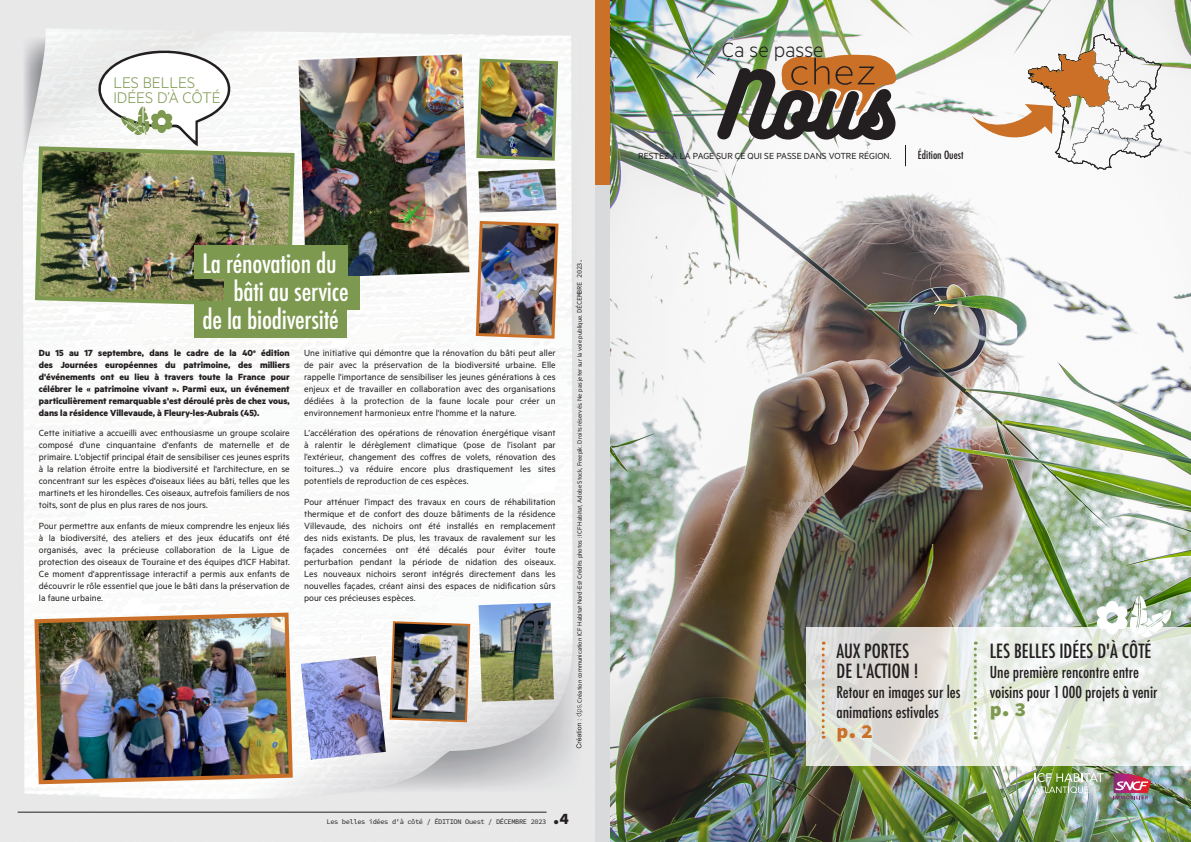
<style>
.page{position:relative;width:1191px;height:842px;background:#fff}
.page>*{position:absolute;margin:0;border:0;box-sizing:border-box;transform-origin:0 0}
.t1{font:500 condensed 26px "Futura";letter-spacing:-.01em;color:#fff}
.t2{font:300 23.3px "Metric";color:#231f20}
.t3{font:19.9px "Source Code Variable";color:#7d984f}
.t4{font:19.9px "Source Code Variable";color:#cb7027}
.t5{font:500 condensed 19px "Futura";color:#231f20}
.t6{font:300 17.3px/15px "Metric";color:#7d984f}
.t7{font:500 condensed 16px/20px "Futura";color:#231f20}
.t8{font:16px "Source Code Variable";color:#231f20}
.t9{font:500 condensed 11px "Futura";color:#231f20}
.t10{font:10px/12px "Metric";letter-spacing:.005em;color:#231f20;text-align:justify}
.t11{font:700 10px/12px "Metric";color:#231f20;text-align:justify}
.t12{font:9.9px "Metric";color:#231f20}
.t13{font:7px "Metric";color:#231f20}
.t14{font:7px "Source Code Variable";letter-spacing:-.05em;color:#231f20}
.s1{font-family:"Source Code Variable"}
</style>
<div class="page">
<img style="left:609px;top:0;width:582px;height:842px">
<img style="left:0;top:0;width:595px;height:842px">
<hr style="left:18px;top:812px;width:528px;height:1px;background:#231f20">
<svg style="left:576px;top:705px;width:7px;height:43px"></svg>
<img style="left:478px;top:169px;width:78px;height:44px">
<img style="left:301px;top:656px;width:85px;height:104px">
<img style="left:298px;top:54px;width:171px;height:224px">
<img style="left:32px;top:610px;width:263px;height:176px">
<img style="left:475px;top:57px;width:84px;height:105px">
<img style="left:478px;top:603px;width:76px;height:99px">
<img style="left:474px;top:219px;width:86px;height:121px">
<img style="left:388px;top:620px;width:83px;height:103px">
<img style="left:33px;top:144px;width:264px;height:165px">
<svg style="left:93px;top:49px;width:139px;height:97px"></svg>
<div style="left:194px;top:245px;width:153px;height:33px;background:#7d984f"></div>
<div style="left:224px;top:276px;width:135px;height:33px;background:#7d984f"></div>
<div style="left:194px;top:304px;width:153px;height:33px;background:#7d984f"></div>
<svg style="left:806px;top:628px;width:385px;height:138px"></svg>
<svg style="left:973px;top:642px;width:3px;height:97px"></svg>
<svg style="left:821px;top:642px;width:3px;height:97px"></svg>
<svg style="left:1096px;top:595px;width:75px;height:43px"></svg>
<div style="left:595px;top:184px;width:14px;height:658px;background:#d9dadc"></div>
<svg style="left:972px;top:34px;width:189px;height:136px"></svg>
<svg style="left:717px;top:55px;width:179px;height:85px"></svg>
<svg style="left:905px;top:145px;width:1px;height:21px"></svg>
<div style="left:595px;top:0;width:14px;height:184px;background:#cb7027"></div>
<svg style="left:1113px;top:773px;width:38px;height:26px"></svg>
<svg style="left:1033px;top:773px;width:70px;height:20px"></svg>
<p class="t6" style="left:113px;top:74px;width:109px">LES BELLES<br>IDÉES D’À CÔTÉ</p>
<p class="t1" style="left:203px;top:246px;width:136px">La rénovation du</p>
<p class="t1" style="left:233px;top:274px;width:117px">bâti au service</p>
<p class="t1" style="left:203px;top:302px;width:138px">de la biodiversité</p>
<p class="t10" style="left:304px;top:346px;width:253px">Une initiative qui démontre que la rénovation du bâti peut aller de pair avec la préservation de la biodiversité urbaine. Elle rappelle l'importance de sensibiliser les jeunes générations à ces enjeux et de travailler en collaboration avec des organisations dédiées à la protection de la faune locale pour créer un environnement harmonieux entre l'homme et la nature.</p>
<p class="t10" style="left:304px;top:427px;width:253px">L’accélération des opérations de rénovation énergétique visant à ralentir le dérèglement climatique (pose de l’isolant par l’extérieur, changement des coffres de volets, rénovation des toitures…) va réduire encore plus drastiquement les sites potentiels de reproduction de ces espèces.</p>
<p class="t10" style="left:304px;top:495px;width:253px">Pour atténuer l’impact des travaux en cours de réhabilitation thermique et de confort des douze bâtiments de la résidence Villevaude, des nichoirs ont été installés en remplacement des nids existants. De plus, les travaux de ravalement sur les façades concernées ont été décalés pour éviter toute perturbation pendant la période de nidation des oiseaux.<br>Les nouveaux nichoirs seront intégrés directement dans les nouvelles façades, créant ainsi des espaces de nidification sûrs pour ces précieuses espèces.</p>
<p class="t11" style="left:39px;top:346px;width:252px">Du 15 au 17 septembre, dans le cadre de la 40<sup>e</sup> édition des Journées européennes du patrimoine, des milliers d'événements ont eu lieu à travers toute la France pour célébrer le « patrimoine vivant ». Parmi eux, un événement particulièrement remarquable s'est déroulé près de chez vous, dans la résidence Villevaude, à Fleury-les-Aubrais (45).</p>
<p class="t10" style="left:39px;top:427px;width:252px">Cette initiative a accueilli avec enthousiasme un groupe scolaire composé d'une cinquantaine d'enfants de maternelle et de primaire. L'objectif principal était de sensibiliser ces jeunes esprits à la relation étroite entre la biodiversité et l'architecture, en se concentrant sur les espèces d'oiseaux liées au bâti, telles que les martinets et les hirondelles. Ces oiseaux, autrefois familiers de nos toits, sont de plus en plus rares de nos jours.</p>
<p class="t10" style="left:39px;top:519px;width:252px">Pour permettre aux enfants de mieux comprendre les enjeux liés à la biodiversité, des ateliers et des jeux éducatifs ont été organisés, avec la précieuse collaboration de la Ligue de protection des oiseaux de Touraine et des équipes d'ICF Habitat.<br>Ce moment d'apprentissage interactif a permis aux enfants de découvrir le rôle essentiel que joue le bâti dans la préservation de la faune urbaine.</p>
<p class="t13" style="left:575px;top:705px;width:448px;rotate:-90deg">. Création communication ICF Habitat Nord-Est Crédits photos : ICF Habitat, Adobe Stock, Freepik. Droits réservés. Ne pas jeter sur la voie publique. <span class="s1">DÉCEMBRE 2023.</span></p>
<p class="t14" style="left:326px;top:817px;width:221px">Les belles idées d'à côté / ÉDITION Ouest / DÉCEMBRE 2023</p>
<p class="t8" style="left:551px;top:807px;width:19px">.4</p>
<p class="t2" style="left:722px;top:36px;width:103px">Ça se passe</p>
<p class="t12" style="left:638px;top:150px;width:255px">RESTEZ À LA PAGE SUR CE QUI SE PASSE DANS VOTRE RÉGION.</p>
<p class="t9" style="left:918px;top:148px;width:47px">Édition Ouest</p>
<p class="t5" style="left:836px;top:638px;width:74px">AUX PORTES</p>
<p class="t5" style="left:836px;top:658px;width:84px">DE L'ACTION !</p>
<p class="t7" style="left:836px;top:682px;width:125px">Retour en images sur les animations estivales</p>
<p class="t4" style="left:836px;top:716px;width:38px">p.2</p>
<p class="t5" style="left:989px;top:638px;width:163px">LES BELLES IDÉES D'À CÔTÉ</p>
<p class="t7" style="left:989px;top:662px;width:151px">Une première rencontre entre</p>
<p class="t7" style="left:989px;top:682px;width:169px">voisins pour 1 000 projets à venir</p>
<p class="t3" style="left:989px;top:694px;width:38px">p.3</p>
</div>
